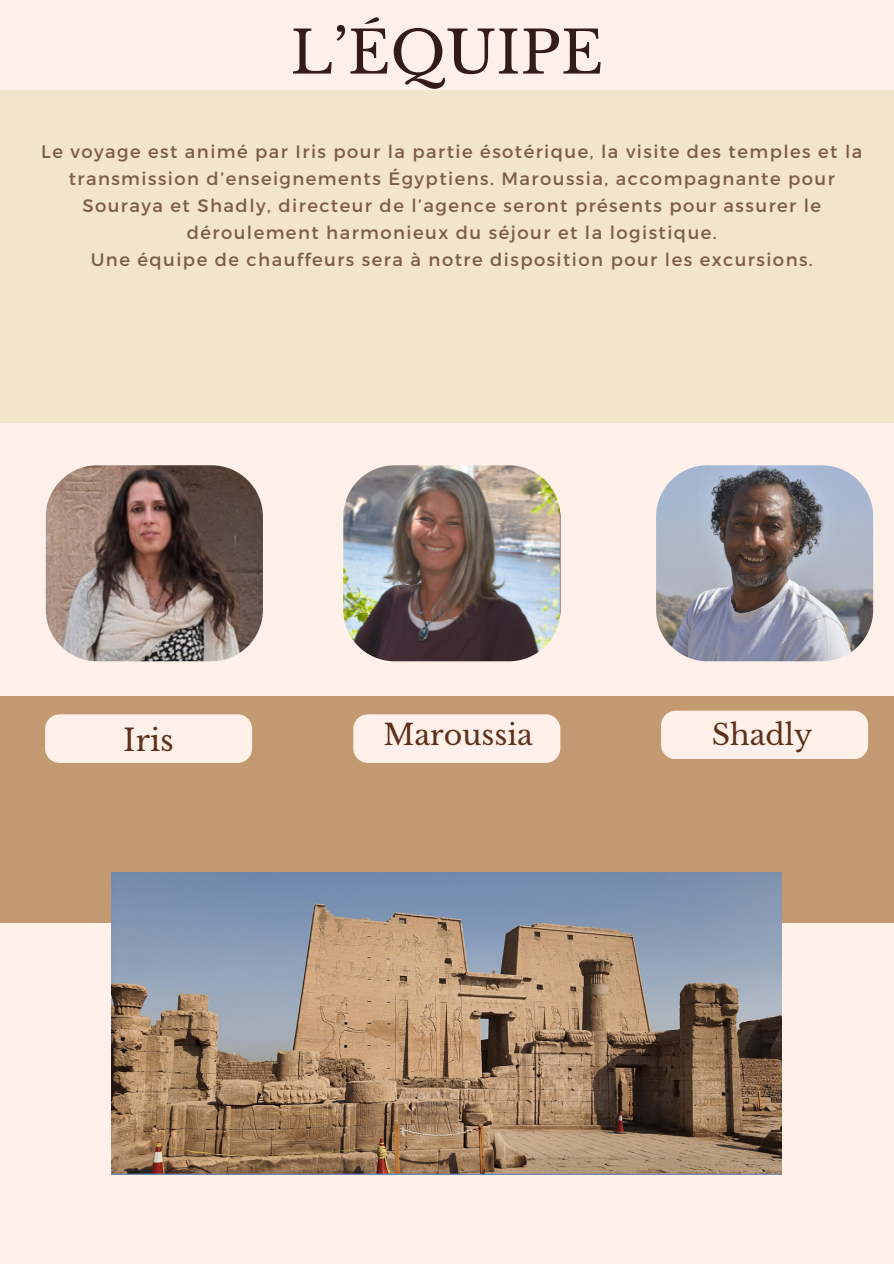
<style>
.page{position:relative;width:894px;height:1264px;background:#fff}
.page>*{position:absolute;margin:0;border:0;box-sizing:border-box;transform-origin:0 0}
.t1{font:58.5px "Libre Baskerville";color:#341b15}
.t2{font:30px "Libre Baskerville";color:#5e301c}
.t3{font:28.5px "Libre Baskerville";color:#5e301c}
.t4{font:18px/27px "Montserrat";letter-spacing:.08em;color:#7d5c49;text-align:center}
</style>
<div class="page">
<div style="left:0;top:0;width:893px;height:1263px;background:#fff1e9"></div>
<div style="left:0;top:0;width:893px;height:423px;background:#f3e4cc"></div>
<div style="left:0;top:696px;width:893px;height:226px;background:#c39971"></div>
<div style="left:45px;top:714px;width:207px;height:49px;background:#fff1e9"></div>
<div style="left:353px;top:714px;width:207px;height:49px;background:#fff1e9"></div>
<div style="left:661px;top:710px;width:206px;height:49px;background:#fff1e9"></div>
<img style="left:46px;top:465px;width:217px;height:196px">
<img style="left:656px;top:465px;width:216px;height:196px">
<img style="left:343px;top:465px;width:217px;height:196px">
<div style="left:0;top:0;width:893px;height:89px;background:#fff1e9"></div>
<img style="left:112px;top:872px;width:669px;height:302px">
<p class="t1" style="left:290px;top:17px;width:314px">L’ÉQUIPE</p>
<h2 class="t4" style="left:41px;top:138px;width:822px">Le voyage est animé par Iris pour la partie ésotérique, la visite des temples et la transmission d’enseignements Égyptiens. Maroussia, accompagnante pour Souraya et Shadly, directeur de l’agence seront présents pour assurer le déroulement harmonieux du séjour et la logistique.</h2>
<p class="t4" style="left:91px;top:246px;width:723px">Une équipe de chauffeurs sera à notre disposition pour les excursions.</p>
<p class="t2" style="left:123px;top:722px;width:52px">Iris</p>
<h2 class="t3" style="left:383px;top:717px;width:151px">Maroussia</h2>
<h2 class="t3" style="left:711px;top:717px;width:102px">Shadly</h2>
</div>
